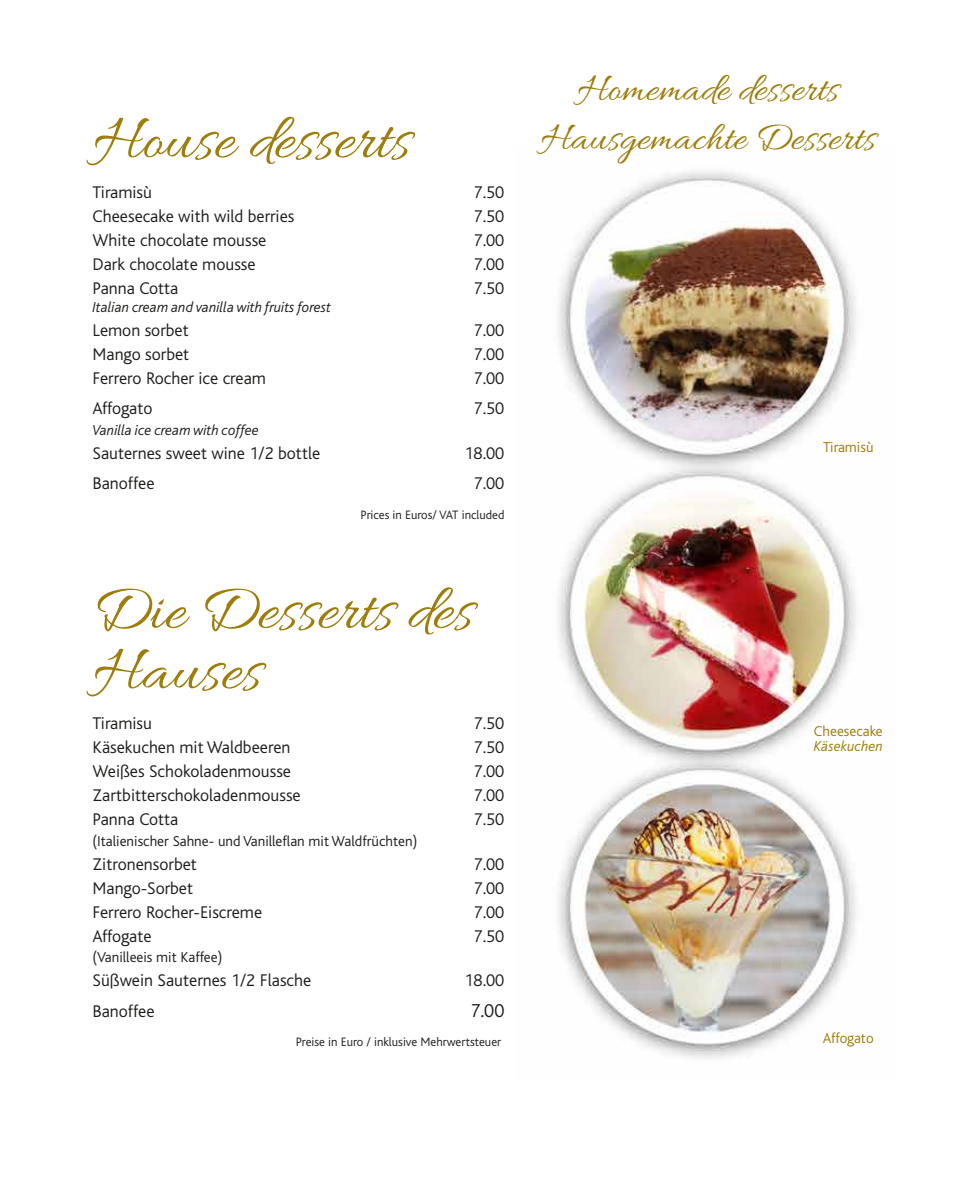
<style>
.page{position:relative;width:957px;height:1187px;background:#fff}
.page>*{position:absolute;margin:0;border:0;box-sizing:border-box;transform-origin:0 0}
.t1{font:65.85px/60.4px "Allura";color:#9e7d0a}
.t2{font:40.8px/49.3px "Allura";color:#9e7d0a;text-align:center}
.t3{font:300 19.5px "Bliss";color:#1d1d1b}
.t4{font:300 17.7px "Bliss";color:#1d1d1b}
.t5{font:300 15px "Bliss";color:#1d1d1b}
.t6{font:italic 300 15px "Bliss";color:#1d1d1b}
.t7{font:300 15px "Bliss";color:#9e7d0a}
.t8{font:italic 300 15px "Bliss";color:#9e7d0a}
.t9{font:300 12.75px "Bliss";color:#1d1d1b}
</style>
<div class="page">
<img style="left:558px;top:171px;width:298px;height:888px">
<h1 class="t1" style="left:93px;top:114px;width:319px">House desserts</h1>
<p class="t4" style="left:93px;top:183px;width:61px">Tiramisù</p>
<p class="t4" style="left:473px;top:183px;width:32px">7.50</p>
<p class="t4" style="left:93px;top:207px;width:203px">Cheesecake with wild berries</p>
<p class="t4" style="left:473px;top:207px;width:32px">7.50</p>
<p class="t4" style="left:93px;top:231px;width:175px">White chocolate mousse</p>
<p class="t4" style="left:473px;top:231px;width:32px">7.00</p>
<p class="t4" style="left:93px;top:255px;width:165px">Dark chocolate mousse</p>
<p class="t4" style="left:473px;top:255px;width:32px">7.00</p>
<p class="t4" style="left:93px;top:279px;width:87px">Panna Cotta</p>
<p class="t4" style="left:473px;top:279px;width:32px">7.50</p>
<p class="t6" style="left:93px;top:299px;width:240px">Italian cream and vanilla with fruits forest</p>
<p class="t4" style="left:93px;top:321px;width:98px">Lemon sorbet</p>
<p class="t4" style="left:473px;top:321px;width:32px">7.00</p>
<p class="t4" style="left:93px;top:345px;width:98px">Mango sorbet</p>
<p class="t4" style="left:473px;top:345px;width:32px">7.00</p>
<p class="t4" style="left:93px;top:369px;width:175px">Ferrero Rocher ice cream</p>
<p class="t4" style="left:473px;top:369px;width:32px">7.00</p>
<p class="t4" style="left:93px;top:399px;width:61px">Affogato</p>
<p class="t4" style="left:473px;top:399px;width:32px">7.50</p>
<p class="t6" style="left:93px;top:422px;width:168px">Vanilla ice cream with coffee</p>
<p class="t4" style="left:93px;top:444px;width:229px">Sauternes sweet wine 1/2 bottle</p>
<p class="t4" style="left:464px;top:444px;width:41px">18.00</p>
<p class="t4" style="left:93px;top:474px;width:63px">Banoffee</p>
<p class="t4" style="left:473px;top:474px;width:32px">7.00</p>
<p class="t9" style="left:360px;top:507px;width:145px">Prices in Euros/ VAT included</p>
<h1 class="t1" style="left:93px;top:584px;width:382px">Die Desserts des<br>Hauses</h1>
<p class="t4" style="left:93px;top:713px;width:61px">Tiramisu</p>
<p class="t4" style="left:473px;top:713px;width:32px">7.50</p>
<p class="t4" style="left:93px;top:737px;width:199px">Käsekuchen mit Waldbeeren</p>
<p class="t4" style="left:473px;top:737px;width:32px">7.50</p>
<p class="t4" style="left:93px;top:761px;width:200px">Weißes Schokoladenmousse</p>
<p class="t4" style="left:473px;top:761px;width:32px">7.00</p>
<p class="t4" style="left:93px;top:785px;width:210px">Zartbitterschokoladenmousse</p>
<p class="t4" style="left:473px;top:785px;width:32px">7.00</p>
<p class="t4" style="left:93px;top:809px;width:87px">Panna Cotta</p>
<p class="t4" style="left:473px;top:809px;width:32px">7.50</p>
<p class="t5" style="left:93px;top:832px;width:326px">(Italienischer Sahne- und Vanilleflan mit Waldfrüchten)</p>
<p class="t4" style="left:93px;top:854px;width:106px">Zitronensorbet</p>
<p class="t4" style="left:473px;top:854px;width:32px">7.00</p>
<p class="t4" style="left:93px;top:878px;width:102px">Mango-Sorbet</p>
<p class="t4" style="left:473px;top:878px;width:32px">7.00</p>
<p class="t4" style="left:93px;top:902px;width:171px">Ferrero Rocher-Eiscreme</p>
<p class="t4" style="left:473px;top:902px;width:32px">7.00</p>
<p class="t4" style="left:93px;top:926px;width:61px">Affogate</p>
<p class="t4" style="left:473px;top:926px;width:32px">7.50</p>
<p class="t5" style="left:93px;top:949px;width:131px">(Vanilleeis mit Kaffee)</p>
<p class="t4" style="left:93px;top:971px;width:220px">Süßwein Sauternes 1/2 Flasche</p>
<p class="t4" style="left:464px;top:971px;width:41px">18.00</p>
<p class="t4" style="left:93px;top:1001px;width:63px">Banoffee</p>
<p class="t3" style="left:470px;top:999px;width:35px">7.00</p>
<p class="t9" style="left:296px;top:1035px;width:207px">Preise in Euro / inklusive Mehrwertsteuer</p>
<h2 class="t2" style="left:540px;top:67px;width:336px">Homemade desserts<br>Hausgemachte Desserts</h2>
<p class="t7" style="left:823px;top:439px;width:52px">Tiramisù</p>
<p class="t7" style="left:814px;top:723px;width:70px">Cheesecake</p>
<p class="t8" style="left:814px;top:738px;width:70px">Käsekuchen</p>
<p class="t7" style="left:823px;top:1030px;width:52px">Affogato</p>
</div>
